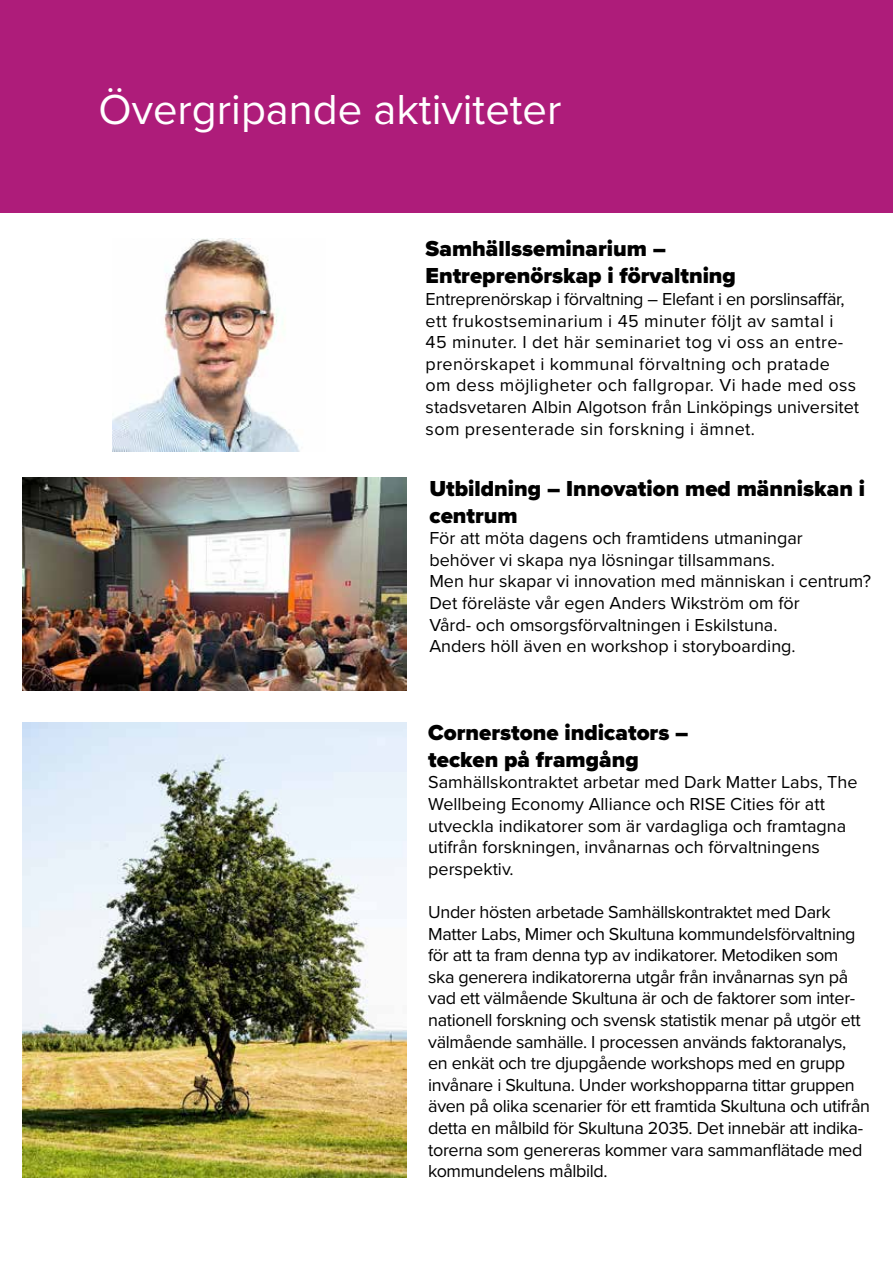
<style>
.page{position:relative;width:893px;height:1263px;background:#fff}
.page>*{position:absolute;margin:0;border:0;box-sizing:border-box;transform-origin:0 0}
.t1{font:43.5px "Proxima Nova";color:#fff}
.t2{font:900 22.5px/27px "Proxima Nova";color:#000}
.t3{font:18px/21.6px "Proxima Nova";letter-spacing:-.02em;color:#000}
.t4{font:18px/21.6px "Proxima Nova";color:#000}
.t5{font:18px/21.6px "Proxima Nova";letter-spacing:.02em;color:#000}
</style>
<div class="page">
<img style="left:23px;top:478px;width:383px;height:212px">
<div style="left:0;top:0;width:893px;height:213px;background:#ae1c7a"></div>
<img style="left:23px;top:722px;width:383px;height:455px">
<img style="left:112px;top:239px;width:188px;height:212px">
<h1 class="t1" style="left:98px;top:77px;width:465px">Övergripande aktiviteter</h1>
<p class="t2" style="left:426px;top:235px;width:312px">Samhällsseminarium –<br>Entreprenörskap i förvaltning</p>
<p class="t5" style="left:426px;top:287px;width:435px">Entreprenörskap i förvaltning – Elefant i en porslinsaffär, ett frukostseminarium i 45 minuter följt av samtal i<br>45 minuter. I det här seminariet tog vi oss an entre&shy;prenörskapet i kommunal förvaltning och pratade om dess möjligheter och fallgropar. Vi hade med oss stadsvetaren Albin Algotson från Linköpings universitet som presenterade sin forskning i ämnet.</p>
<p class="t2" style="left:429px;top:474px;width:437px">Utbildning – Innovation med människan i centrum</p>
<p class="t4" style="left:429px;top:526px;width:443px">För att möta dagens och framtidens utmaningar behöver vi skapa nya lösningar tillsammans.<br>Men hur skapar vi innovation med människan i centrum?<br>Det föreläste vår egen Anders Wikström om för<br>Vård- och omsorgsförvaltningen i Eskilstuna.<br>Anders höll även en workshop i storyboarding.</p>
<p class="t2" style="left:428px;top:719px;width:262px">Cornerstone indicators – tecken på framgång</p>
<p class="t4" style="left:428px;top:771px;width:431px">Samhällskontraktet arbetar med Dark Matter Labs, The Wellbeing Economy Alliance och RISE Cities för att utveckla indikatorer som är vardagliga och framtagna utifrån forskningen, invånarnas och förvaltningens perspektiv.</p>
<p class="t3" style="left:428px;top:900px;width:443px">Under hösten arbetade Samhällskontraktet med Dark Matter Labs, Mimer och Skultuna kommundelsförvaltning för att ta fram denna typ av indikatorer. Metodiken som<br>ska generera indikatorerna utgår från invånarnas syn på vad ett välmående Skultuna är och de faktorer som inter&shy;nationell forskning och svensk statistik menar på utgör ett välmående samhälle. I processen används faktoranalys, en enkät och tre djupgående workshops med en grupp invånare i Skultuna. Under workshopparna tittar gruppen även på olika scenarier för ett framtida Skultuna och utifrån detta en målbild för Skultuna 2035. Det innebär att indika&shy;torerna som genereras kommer vara sammanflätade med kommundelens målbild.</p>
</div>
